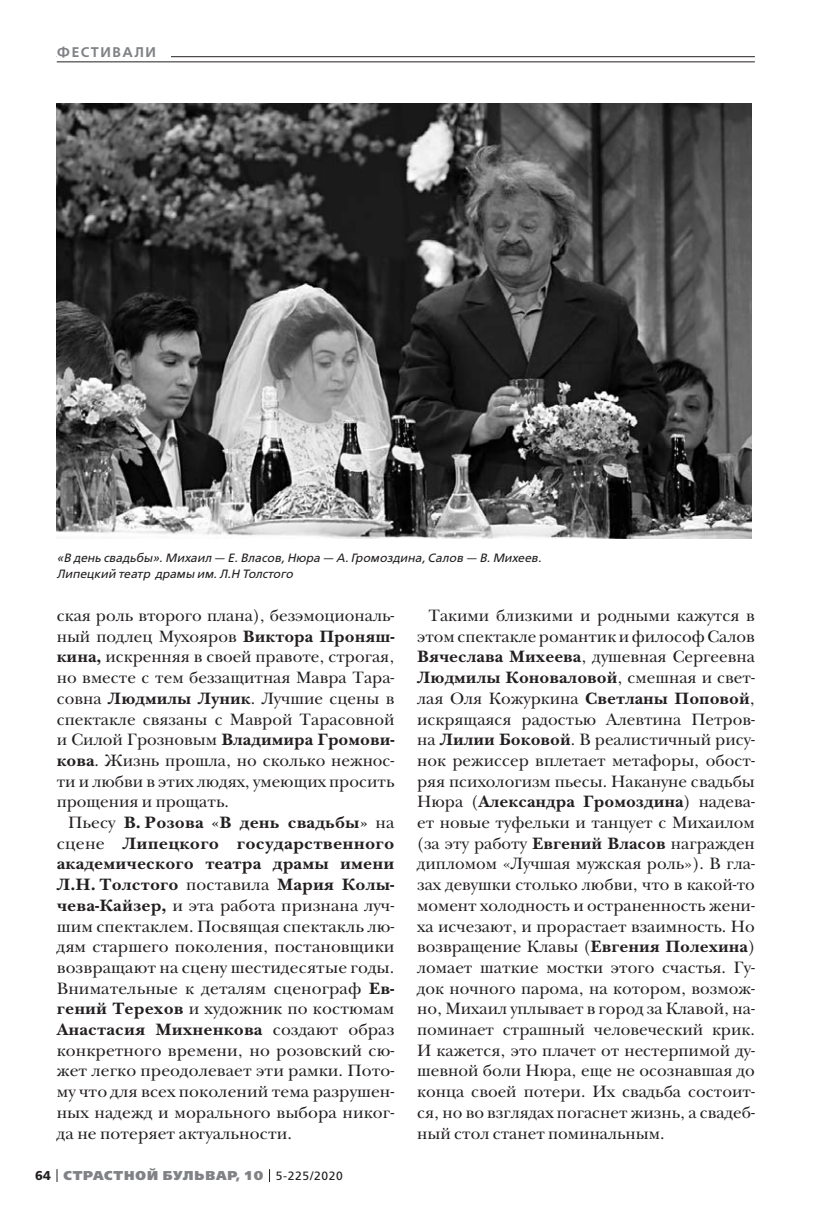
<style>
.page{position:relative;width:823px;height:1219px;background:#fff}
.page>*{position:absolute;margin:0;border:0;box-sizing:border-box;transform-origin:0 0}
.t1{font:17px/20.6px "New Baskerville ITC";color:#231f20;text-align:justify}
.t2{font:600 14px "Free Set";letter-spacing:.11em;color:#808285}
.t3{font:800 12.8px "Free Set";letter-spacing:.07em;color:#808285}
.t4{font:italic 12px/16px "Free Set";letter-spacing:.005em;color:#231f20}
.s1{font-weight:700}
.s2{font-weight:700;color:#231f20}
.s3{font-weight:400;font-size:12px;color:#231f20}
</style>
<div class="page">
<svg style="left:57px;top:1169px;width:1px;height:13px"></svg>
<svg style="left:269px;top:1169px;width:1px;height:13px"></svg>
<hr style="left:57px;top:56px;width:697px;height:1px;background:#231f20">
<div style="left:57px;top:42px;width:113px;height:20px;background:#fff"></div>
<hr style="left:57px;top:62px;width:697px;height:1px;background:#231f20">
<img style="left:57px;top:103px;width:694px;height:435px">
<p class="t2" style="left:57px;top:46px;width:100px">ФЕСТИВАЛИ</p>
<p class="t4" style="left:57px;top:550px;width:486px">«В день свадьбы». Михаил — Е. Власов, Нюра — А. Громоздина, Салов — В. Михеев.<br>Липецкий театр драмы им. Л.Н Толстого</p>
<p class="t1" style="left:57px;top:607px;width:339px">ская роль второго плана), безэмоциональ&shy;ный подлец Мухояров <span class="s1">Виктора Проняш&shy;кина,</span> искренняя в своей правоте, строгая, но вместе с тем беззащитная Мавра Тара&shy;совна <span class="s1">Людмилы Луник</span>. Лучшие сцены в спектакле связаны с Маврой Тарасовной и Силой Грозновым <span class="s1">Владимира Громови&shy;кова</span>. Жизнь прошла, но сколько нежнос&shy;ти и любви в этих людях, умеющих просить прощения и прощать.</p>
<p class="t1" style="left:57px;top:814px;width:339px;text-indent:11px">Пьесу <span class="s1">В. Розова «В день свадьбы»</span> на сцене <span class="s1">Липецкого государственного академического театра драмы имени Л.Н. Толстого</span> поставила <span class="s1">Мария Колы&shy;чева-Кайзер,</span> и эта работа признана луч&shy;шим спектаклем. Посвящая спектакль лю&shy;дям старшего поколения, постановщики возвращают на сцену шестидесятые годы.<br>Внимательные к деталям сценограф <span class="s1">Ев&shy;гений Терехов</span> и художник по костюмам <span class="s1">Анастасия Михненкова</span> создают образ конкретного времени, но розовский сю&shy;жет легко преодолевает эти рамки. Пото&shy;му что для всех поколений тема разрушен&shy;ных надежд и морального выбора никог&shy;да не потеряет актуальности.</p>
<p class="t1" style="left:417px;top:607px;width:339px;text-indent:11px">Такими близкими и родными кажутся в этом спектакле романтик и философ Салов <span class="s1">Вячеслава Михеева</span>, душевная Сергеевна <span class="s1">Людмилы Коноваловой</span>, смешная и свет&shy;лая Оля Кожуркина <span class="s1">Светланы Поповой</span>, искрящаяся радостью Алевтина Петров&shy;на <span class="s1">Лилии Боковой</span>. В реалистичный рису&shy;нок режиссер вплетает метафоры, обост&shy;ряя психологизм пьесы. Накануне свадьбы Нюра (<span class="s1">Александра Громоздина</span>) надева&shy;ет новые туфельки и танцует с Михаилом (за эту работу <span class="s1">Евгений Власов</span> награжден дипломом «Лучшая мужская роль»). В гла&shy;зах девушки столько любви, что в какой-то момент холодность и остраненность жени&shy;ха исчезают, и прорастает взаимность. Но возвращение Клавы (<span class="s1">Евгения Полехина</span>) ломает шаткие мостки этого счастья. Гу&shy;док ночного парома, на котором, возмож&shy;но, Михаил уплывает в город за Клавой, на&shy;поминает страшный человеческий крик.<br>И кажется, это плачет от нестерпимой ду&shy;шевной боли Нюра, еще не осознавшая до конца своей потери. Их свадьба состоит&shy;ся, но во взглядах погаснет жизнь, а свадеб&shy;ный стол станет поминальным.</p>
<p class="t3" style="left:35px;top:1169px;width:309px"><span class="s2">64</span> СТРАСТНОЙ БУЛЬВАР, 10 <span class="s3">5-225/2020</span></p>
</div>
